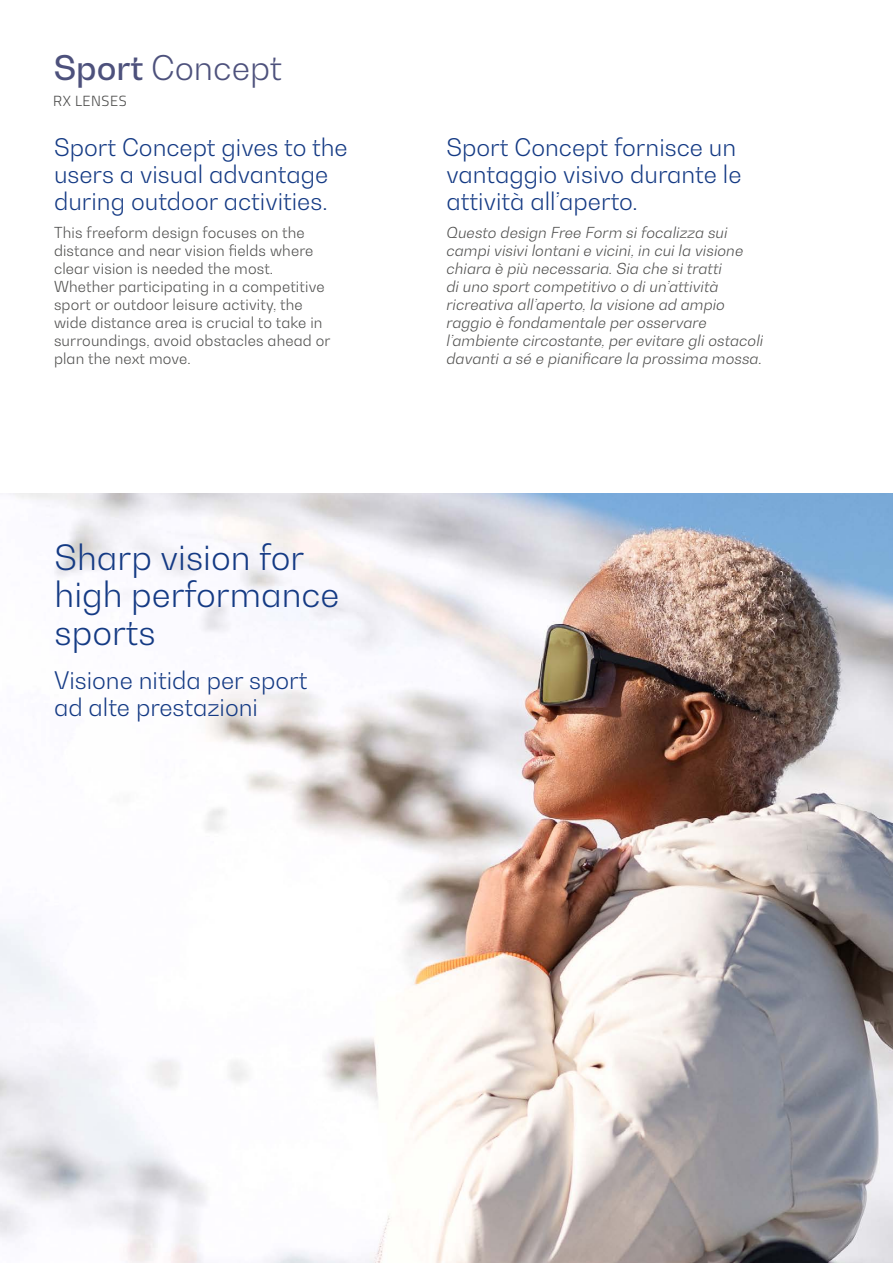
<style>
.page{position:relative;width:893px;height:1263px;background:#fff}
.page>*{position:absolute;margin:0;border:0;box-sizing:border-box;transform-origin:0 0}
.t1{font:300 34.5px/37.5px "Bw Gradual";color:#143a84}
.t2{font:300 33.6px "Bw Gradual";color:#4d517c}
.t3{font:300 24px/27px "Bw Gradual";color:#143a84}
.t4{font:italic 300 15px/18px "Bw Gradual";letter-spacing:.01em;color:#4a4a49}
.t5{font:300 15px/18px "Bw Gradual";letter-spacing:.01em;color:#4a4a49}
.t6{font:300 14.7px "Titillium";letter-spacing:.035em;color:#4a4a49}
.s1{font-weight:500}
</style>
<div class="page">
<img style="left:0;top:493px;width:893px;height:770px">
<h2 class="t2" style="left:54px;top:46px;width:230px"><span class="s1">Sport</span> Concept</h2>
<p class="t6" style="left:53px;top:90px;width:75px">RX LENSES</p>
<h3 class="t3" style="left:54px;top:134px;width:295px">Sport Concept gives to the users a visual advantage during outdoor activities.</h3>
<p class="t5" style="left:54px;top:223px;width:278px">This freeform design focuses on the distance and near vision fields where clear vision is needed the most.<br>Whether participating in a competitive sport or outdoor leisure activity, the wide distance area is crucial to take in surroundings, avoid obstacles ahead or plan the next move.</p>
<h1 class="t1" style="left:55px;top:538px;width:286px">Sharp vision for high performance sports</h1>
<h3 class="t3" style="left:54px;top:666px;width:255px">Visione nitida per sport ad alte prestazioni</h3>
<h3 class="t3" style="left:446px;top:134px;width:297px">Sport Concept fornisce un vantaggio visivo durante le attività all’aperto.</h3>
<p class="t4" style="left:446px;top:223px;width:318px">Questo design Free Form si focalizza sui campi visivi lontani e vicini, in cui la visione chiara è più necessaria. Sia che si tratti<br>di uno sport competitivo o di un’attività ricreativa all’aperto, la visione ad ampio raggio è fondamentale per osservare l’ambiente circostante, per evitare gli ostacoli davanti a sé e pianificare la prossima mossa.</p>
</div>
